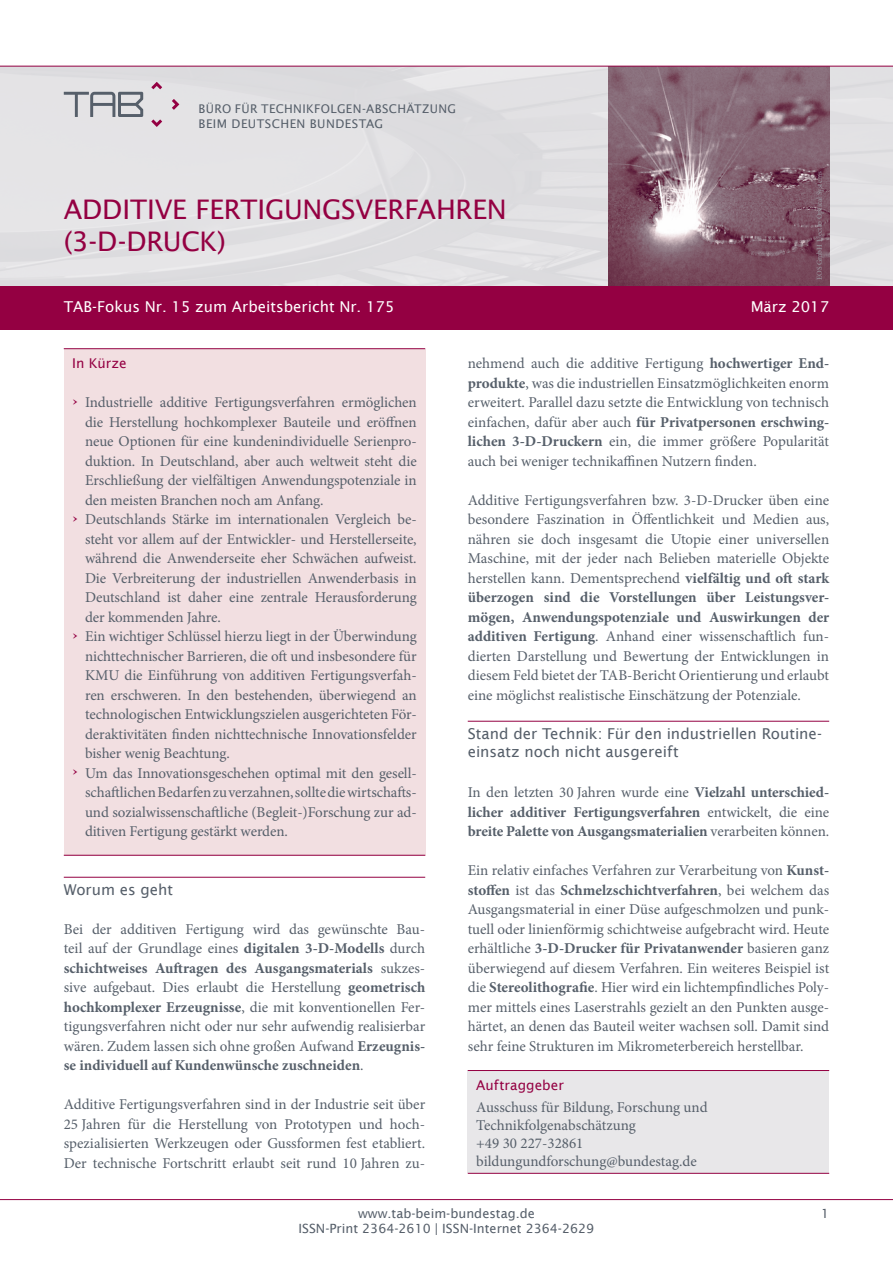
<style>
.page{position:relative;width:893px;height:1263px;background:#fff}
.page>*{position:absolute;margin:0;border:0;box-sizing:border-box;transform-origin:0 0}
.t1{font:27px/32.4px "Lucida Sans";letter-spacing:-.005em;color:#940042}
.t2{font:15px/19.5px "Minion Pro";letter-spacing:-.005em;color:#565f6a;text-align:justify}
.t3{font:700 15px/19.5px "Minion Pro";letter-spacing:-.01em;color:#565f6a;text-align:justify}
.t4{font:15px/18px "Lucida Sans";color:#565f6a}
.t5{font:15px "Lucida Sans";color:#fff}
.t6{font:13.5px "Lucida Sans";letter-spacing:.005em;color:#940042}
.t7{font:12.75px "Lucida Sans";color:#565f6a}
.t8{font:12px/14.4px "Lucida Sans";letter-spacing:.035em;color:#565f6a}
.t9{font:7.5px "Minion Pro";color:#9c9da4}
.s1{font-size:13.5px;color:#940042}
.s2{font-weight:700}
.s3{font-weight:400}
</style>
<div class="page">
<div style="left:0;top:67px;width:893px;height:219px;background:#e3e2e4"></div>
<svg style="left:64px;top:92px;width:79px;height:25px;background:#b2b4b9"></svg>
<svg style="left:172px;top:99px;width:7px;height:11px"></svg>
<svg style="left:151px;top:82px;width:11px;height:7px"></svg>
<svg style="left:151px;top:120px;width:11px;height:7px"></svg>
<hr style="left:0;top:1199px;width:893px;height:1px;background:#940042">
<div style="left:468px;top:1070px;width:361px;height:103px;background:#e8e7e9"></div>
<hr style="left:468px;top:1173px;width:361px;height:1px;background:#940042">
<hr style="left:468px;top:1070px;width:361px;height:1px;background:#940042">
<img style="left:608px;top:67px;width:221px;height:219px">
<div style="left:0;top:286px;width:893px;height:43px;background:#940042"></div>
<hr style="left:0;top:66px;width:893px;height:1px;background:#940042">
<hr style="left:468px;top:721px;width:361px;height:1px;background:#940042">
<div style="left:64px;top:349px;width:361px;height:507px;background:#f2dfe1"></div>
<hr style="left:64px;top:348px;width:361px;height:1px;background:#940042">
<hr style="left:64px;top:855px;width:361px;height:1px;background:#940042">
<hr style="left:64px;top:877px;width:361px;height:1px;background:#940042">
<p class="t8" style="left:199px;top:102px;width:259px">BÜRO FÜR TECHNIKFOLGEN-ABSCHÄTZUNG<br>BEIM DEUTSCHEN BUNDESTAG</p>
<h1 class="t1" style="left:64px;top:193px;width:445px">ADDITIVE FERTIGUNGSVERFAHREN (3-D-DRUCK)</h1>
<p class="t9" style="left:814px;top:280px;width:110px;rotate:-90deg">EOS GmbH Electro Optical Systems</p>
<p class="t5" style="left:64px;top:298px;width:332px">TAB-Fokus Nr. 15 zum Arbeitsbericht Nr. 175</p>
<p class="t5" style="left:751px;top:298px;width:80px">März 2017</p>
<p class="t6" style="left:72px;top:355px;width:56px">In Kürze</p>
<p class="t2" style="left:72px;top:393px;width:346px"><span class="s1">›</span> Industrielle additive Fertigungsverfahren ermöglichen</p>
<p class="t2" style="left:85px;top:412px;width:333px">die Herstellung hochkomplexer Bauteile und eröffnen</p>
<p class="t2" style="left:85px;top:432px;width:333px">neue Optionen für eine kundenindividuelle Serienpro-</p>
<p class="t2" style="left:85px;top:451px;width:333px">duktion. In Deutschland, aber auch weltweit steht die</p>
<p class="t2" style="left:85px;top:471px;width:333px">Erschließung der vielfältigen Anwendungspotenziale in</p>
<p class="t2" style="left:85px;top:490px;width:240px">den meisten Branchen noch am Anfang.</p>
<p class="t2" style="left:72px;top:510px;width:346px"><span class="s1">›</span> Deutschlands Stärke im internationalen Vergleich be-</p>
<p class="t2" style="left:85px;top:529px;width:333px">steht vor allem auf der Entwickler- und Herstellerseite,</p>
<p class="t2" style="left:85px;top:549px;width:333px">während die Anwenderseite eher Schwächen aufweist.</p>
<p class="t2" style="left:85px;top:568px;width:333px">Die Verbreiterung der industriellen Anwenderbasis in</p>
<p class="t2" style="left:85px;top:588px;width:333px">Deutschland ist daher eine zentrale Herausforderung</p>
<p class="t2" style="left:85px;top:607px;width:137px">der kommenden Jahre.</p>
<p class="t2" style="left:72px;top:627px;width:346px"><span class="s1">›</span> Ein wichtiger Schlüssel hierzu liegt in der Überwindung</p>
<p class="t2" style="left:85px;top:646px;width:333px">nichttechnischer Barrieren, die oft und insbesondere für</p>
<p class="t2" style="left:85px;top:666px;width:333px">KMU die Einführung von additiven Fertigungsverfah-</p>
<p class="t2" style="left:85px;top:685px;width:333px">ren erschweren. In den bestehenden, überwiegend an</p>
<p class="t2" style="left:85px;top:705px;width:333px">technologischen Entwicklungszielen ausgerichteten För-</p>
<p class="t2" style="left:85px;top:724px;width:333px">deraktivitäten finden nichttechnische Innovationsfelder</p>
<p class="t2" style="left:85px;top:744px;width:146px">bisher wenig Beachtung.</p>
<p class="t2" style="left:72px;top:763px;width:346px"><span class="s1">›</span> Um das Innovationsgeschehen optimal mit den gesell-</p>
<p class="t2" style="left:85px;top:783px;width:333px">schaftlichen Bedarfen zu verzahnen, sollte die wirtschafts-</p>
<p class="t2" style="left:85px;top:802px;width:333px">und sozialwissenschaftliche (Begleit-)Forschung zur ad-</p>
<p class="t2" style="left:85px;top:822px;width:204px">ditiven Fertigung gestärkt werden.</p>
<p class="t4" style="left:64px;top:880px;width:111px">Worum es geht</p>
<p class="t2" style="left:64px;top:919px;width:363px">Bei der additiven Fertigung wird das gewünschte Bau&shy;teil auf der Grundlage eines <span class="s2">digitalen 3-D-Modells</span> durch <span class="s2">schichtweises Auftragen des Ausgangsmaterials</span> sukzes&shy;sive aufgebaut. Dies erlaubt die Herstellung <span class="s2">geometrisch hochkomplexer Erzeugnisse</span>, die mit konventionellen Fer&shy;tigungsverfahren nicht oder nur sehr aufwendig realisierbar wären. Zudem lassen sich ohne großen Aufwand <span class="s2">Erzeugnis&shy;se individuell auf Kundenwünsche zuschneiden</span>.</p>
<p class="t2" style="left:64px;top:1095px;width:363px">Additive Fertigungsverfahren sind in der Industrie seit über 25 Jahren für die Herstellung von Prototypen und hoch&shy;spezialisierten Werkzeugen oder Gussformen fest etabliert.<br>Der technische Fortschritt erlaubt seit rund 10 Jahren zu-</p>
<p class="t2" style="left:468px;top:354px;width:363px">nehmend auch die additive Fertigung <span class="s2">hochwertiger End&shy;produkte</span>, was die industriellen Einsatzmöglichkeiten enorm erweitert. Parallel dazu setzte die Entwicklung von technisch einfachen, dafür aber auch <span class="s2">für Privatpersonen erschwing&shy;lichen 3-D-Druckern</span> ein, die immer größere Popularität auch bei weniger technikaffinen Nutzern finden.</p>
<p class="t2" style="left:468px;top:490px;width:363px">Additive Fertigungsverfahren bzw. 3-D-Drucker üben eine besondere Faszination in Öffentlichkeit und Medien aus, nähren sie doch insgesamt die Utopie einer universellen Maschine, mit der jeder nach Belieben materielle Objekte herstellen kann. Dementsprechend <span class="s2">vielfältig und oft stark überzogen sind die Vorstellungen über Leistungsver&shy;mögen, Anwendungspotenziale und Auswirkungen der additiven Fertigung</span>. Anhand einer wissenschaftlich fun&shy;dierten Darstellung und Bewertung der Entwicklungen in diesem Feld bietet der TAB-Bericht Orientierung und erlaubt eine möglichst realistische Einschätzung der Potenziale.</p>
<p class="t4" style="left:468px;top:724px;width:356px">Stand der Technik: Für den industriellen Routine&shy;einsatz noch nicht ausgereift</p>
<p class="t3" style="left:468px;top:782px;width:363px"><span class="s3">In den letzten 30 Jahren wurde eine</span> Vielzahl unterschied&shy;licher additiver Fertigungsverfahren <span class="s3">entwickelt, die eine </span>breite Palette von Ausgangsmaterialien <span class="s3">verarbeiten können.</span></p>
<p class="t2" style="left:468px;top:861px;width:363px">Ein relativ einfaches Verfahren zur Verarbeitung von <span class="s2">Kunst&shy;stoffen</span> ist das <span class="s2">Schmelzschichtverfahren</span>, bei welchem das Ausgangsmaterial in einer Düse aufgeschmolzen und punk&shy;tuell oder linienförmig schichtweise aufgebracht wird. Heute erhältliche <span class="s2">3-D-Drucker für Privatanwender</span> basieren ganz überwiegend auf diesem Verfahren. Ein weiteres Beispiel ist die <span class="s2">Stereolithografie</span>. Hier wird ein lichtempfindliches Poly&shy;mer mittels eines Laserstrahls gezielt an den Punkten ausge&shy;härtet, an denen das Bauteil weiter wachsen soll. Damit sind sehr feine Strukturen im Mikrometerbereich herstellbar.</p>
<p class="t6" style="left:476px;top:1077px;width:89px">Auftraggeber</p>
<p class="t2" style="left:476px;top:1098px;width:233px;line-height:18px;text-align:left">Ausschuss für Bildung, Forschung und<br>Technikfolgenabschätzung<br>+49 30 227-32861 bildungundforschung@bundestag.de</p>
<p class="t7" style="left:358px;top:1206px;width:178px">www.tab-beim-bundestag.de</p>
<p class="t7" style="left:821px;top:1206px;width:10px">1</p>
<p class="t7" style="left:299px;top:1221px;width:297px">ISSN-Print 2364-2610 | ISSN-Internet 2364-2629</p>
</div>
